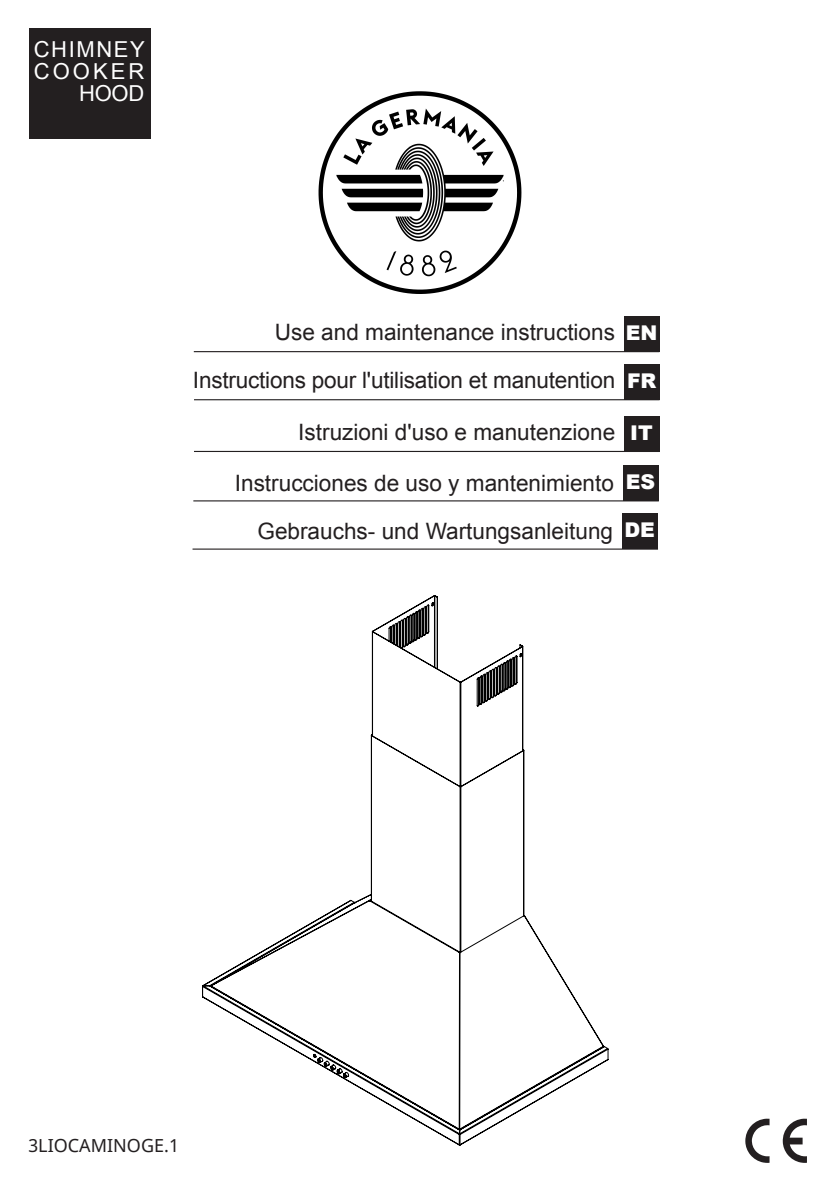
<style>
.page{position:relative;width:840px;height:1191px;background:#fff}
.page>*{position:absolute;margin:0;border:0;box-sizing:border-box;transform-origin:0 0}
.t1{font:60px "Mar Vo Sym";color:#231f20}
.t2{font:22.6px "Arial";color:#231f20}
.t3{font:22px/22px "Arial";letter-spacing:.07em;color:#fff;text-align:right}
.NOTO{font:18px "Noto Sans";color:#231f20}
.s1{font-weight:900;font-size:20.4px;color:#fff}
</style>
<div class="page">
<div style="left:29px;top:28px;width:121px;height:111px;background:#231f20"></div>
<svg style="left:202px;top:595px;width:405px;height:550px"></svg>
<hr style="left:192px;top:548px;width:465px;height:1px;background:#231f20">
<hr style="left:194px;top:351px;width:465px;height:1px;background:#231f20">
<div style="left:623px;top:316px;width:36px;height:35px;background:#231f20"></div>
<div style="left:623px;top:465px;width:35px;height:35px;background:#231f20"></div>
<hr style="left:193px;top:500px;width:465px;height:1px;background:#231f20">
<hr style="left:194px;top:451px;width:465px;height:1px;background:#231f20">
<div style="left:623px;top:416px;width:36px;height:35px;background:#231f20"></div>
<hr style="left:194px;top:399px;width:465px;height:1px;background:#231f20">
<div style="left:623px;top:364px;width:36px;height:35px;background:#231f20"></div>
<div style="left:622px;top:513px;width:35px;height:35px;background:#231f20"></div>
<svg style="left:318px;top:91px;width:203px;height:203px"></svg>
<svg style="left:386px;top:251px;width:27px;height:25px"></svg>
<svg style="left:421px;top:251px;width:35px;height:25px"></svg>
<svg style="left:336px;top:109px;width:167px;height:132px"></svg>
<p class="t3" style="left:34px;top:39px;width:112px">CHIMNEY<br>COOKER<br>HOOD</p>
<p class="t2" style="left:275px;top:317px;width:384px">Use and maintenance instructions <span class="s1">EN</span></p>
<p class="t2" style="left:193px;top:365px;width:464px">Instructions pour l'utilisation et manutention <span class="s1">FR</span></p>
<p class="t2" style="left:298px;top:417px;width:356px">Istruzioni d'uso e manutenzione <span class="s1">IT</span></p>
<p class="t2" style="left:235px;top:468px;width:421px">Instrucciones de uso y mantenimiento <span class="s1">ES</span></p>
<p class="t2" style="left:257px;top:516px;width:399px">Gebrauchs- und Wartungsanleitung <span class="s1">DE</span></p>
<p class="NOTO" style="left:28px;top:1133px;width:152px">3LIOCAMINOGE.1</p>
<h1 class="t1" style="left:741px;top:1106px;width:69px">C</h1>
</div>
